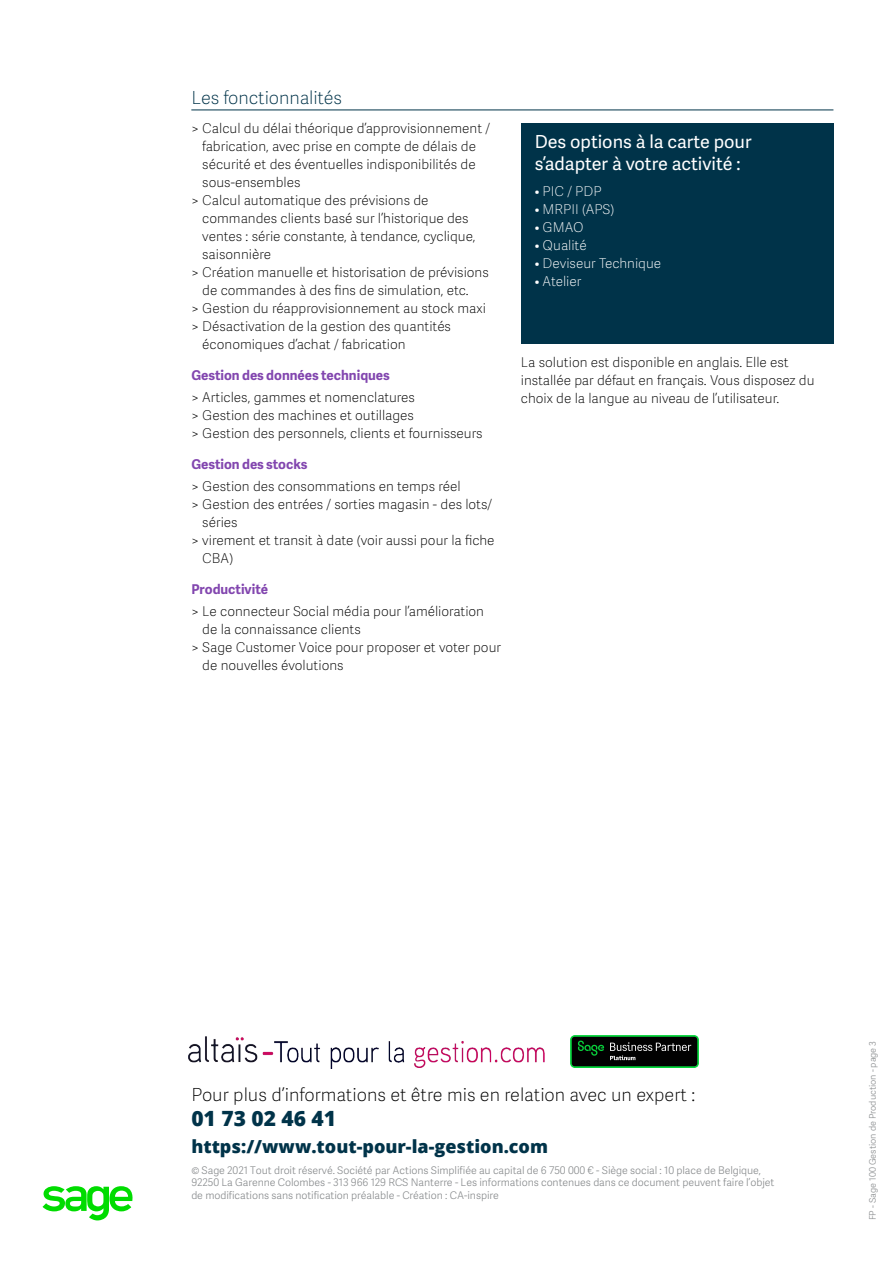
<style>
.page{position:relative;width:893px;height:1263px;background:#fff}
.page>*{position:absolute;margin:0;border:0;box-sizing:border-box;transform-origin:0 0}
.t1{font:800 21px "Open Sans";color:#003349}
.t2{font:18px "Adelle Sans SAGE Th";color:#000}
.t3{font:18px/21.6px "Adelle Sans SAGE";color:#fff}
.t4{font:800 18px "Open Sans";color:#003349}
.t5{font:18px "Adelle Sans SAGE Th";letter-spacing:-.005em;color:#003349}
.t6{font:13.5px/18px "Adelle Sans SAGE Th";color:#000}
.t7{font:13.5px "Adelle Sans SAGE Th";color:#fff}
.t8{font:700 13.5px "Adelle Sans SAGE";color:#8246af}
.t9{font:10.5px/12.6px "Adelle Sans SAGE Lt";letter-spacing:-.005em;color:#888b8d}
.t10{font:9px "Adelle Sans SAGE Lt";color:#888b8d}
</style>
<div class="page">
<hr style="left:191px;top:110px;width:642px;height:1px;background:#003349">
<div style="left:521px;top:123px;width:312px;height:220px;background:#003349"></div>
<svg style="left:43px;top:1186px;width:90px;height:34px"></svg>
<img style="left:189px;top:1037px;width:356px;height:32px">
<img style="left:570px;top:1036px;width:128px;height:32px">
<h2 class="t5" style="left:191px;top:85px;width:152px">Les fonctionnalités</h2>
<p class="t6" style="left:191px;top:119px;width:300px">&gt; Calcul du délai théorique d’approvisionnement /</p>
<p class="t6" style="left:202px;top:137px;width:275px">fabrication, avec prise en compte de délais de</p>
<p class="t6" style="left:202px;top:155px;width:275px">sécurité et des éventuelles indisponibilités de</p>
<p class="t6" style="left:202px;top:173px;width:100px">sous-ensembles</p>
<p class="t6" style="left:191px;top:191px;width:239px">&gt; Calcul automatique des prévisions de</p>
<p class="t6" style="left:202px;top:209px;width:268px">commandes clients basé sur l’historique des</p>
<p class="t6" style="left:202px;top:227px;width:275px">ventes : série constante, à tendance, cyclique,</p>
<p class="t6" style="left:202px;top:245px;width:70px">saisonnière</p>
<p class="t6" style="left:191px;top:263px;width:299px">&gt; Création manuelle et historisation de prévisions</p>
<p class="t6" style="left:202px;top:281px;width:268px">de commandes à des fins de simulation, etc.</p>
<p class="t6" style="left:191px;top:299px;width:296px">&gt; Gestion du réapprovisionnement au stock maxi</p>
<p class="t6" style="left:191px;top:317px;width:261px">&gt; Désactivation de la gestion des quantités</p>
<p class="t6" style="left:202px;top:335px;width:205px">économiques d’achat / fabrication</p>
<p class="t8" style="left:191px;top:365px;width:200px">Gestion des données techniques</p>
<p class="t6" style="left:191px;top:388px;width:293px">&gt; Articles, gammes et nomenclatures<br>&gt; Gestion des machines et outillages<br>&gt; Gestion des personnels, clients et fournisseurs</p>
<p class="t8" style="left:191px;top:454px;width:118px">Gestion des stocks</p>
<p class="t6" style="left:191px;top:477px;width:271px">&gt; Gestion des consommations en temps réel</p>
<p class="t6" style="left:191px;top:495px;width:302px">&gt; Gestion des entrées / sorties magasin - des lots/</p>
<p class="t6" style="left:202px;top:513px;width:37px">séries</p>
<p class="t6" style="left:191px;top:531px;width:305px">&gt; virement et transit à date (voir aussi pour la fiche</p>
<p class="t6" style="left:202px;top:549px;width:32px">CBA)</p>
<p class="t8" style="left:191px;top:579px;width:78px">Productivité</p>
<p class="t6" style="left:191px;top:602px;width:294px">&gt; Le connecteur Social média pour l’amélioration</p>
<p class="t6" style="left:202px;top:620px;width:160px">de la connaissance clients</p>
<p class="t6" style="left:191px;top:638px;width:311px">&gt; Sage Customer Voice pour proposer et voter pour</p>
<p class="t6" style="left:202px;top:656px;width:143px">de nouvelles évolutions</p>
<h2 class="t3" style="left:535px;top:130px;width:218px">Des options à la carte pour s’adapter à votre activité :</h2>
<p class="t7" style="left:535px;top:182px;width:69px">• PIC / PDP</p>
<p class="t7" style="left:535px;top:200px;width:81px">• MRPII (APS)</p>
<p class="t7" style="left:535px;top:218px;width:50px">• GMAO</p>
<p class="t7" style="left:535px;top:236px;width:54px">• Qualité</p>
<p class="t7" style="left:535px;top:254px;width:128px">• Deviseur Technique</p>
<p class="t7" style="left:535px;top:272px;width:48px">• Atelier</p>
<p class="t6" style="left:521px;top:353px;width:295px">La solution est disponible en anglais. Elle est installée par défaut en français. Vous disposez du choix de la langue au niveau de l’utilisateur.</p>
<h2 class="t2" style="left:191px;top:1082px;width:505px">Pour plus d’informations et être mis en relation avec un expert :</h2>
<h1 class="t1" style="left:191px;top:1102px;width:146px">01 73 02 46 41</h1>
<h2 class="t4" style="left:191px;top:1132px;width:358px">https://www.tout-pour-la-gestion.com</h2>
<p class="t9" style="left:191px;top:1163px;width:585px">© Sage 2021 Tout droit réservé. Société par Actions Simplifiée au capital de 6 750 000 € - Siège social : 10 place de Belgique,<br>92250 La Garenne Colombes - 313 966 129 RCS Nanterre - Les informations contenues dans ce document peuvent faire l’objet de modifications sans notification préalable - Création : CA-inspire</p>
<p class="t10" style="left:866px;top:1220px;width:181px;rotate:-90deg">FP - Sage 100 Gestion de Production - page 3</p>
</div>
